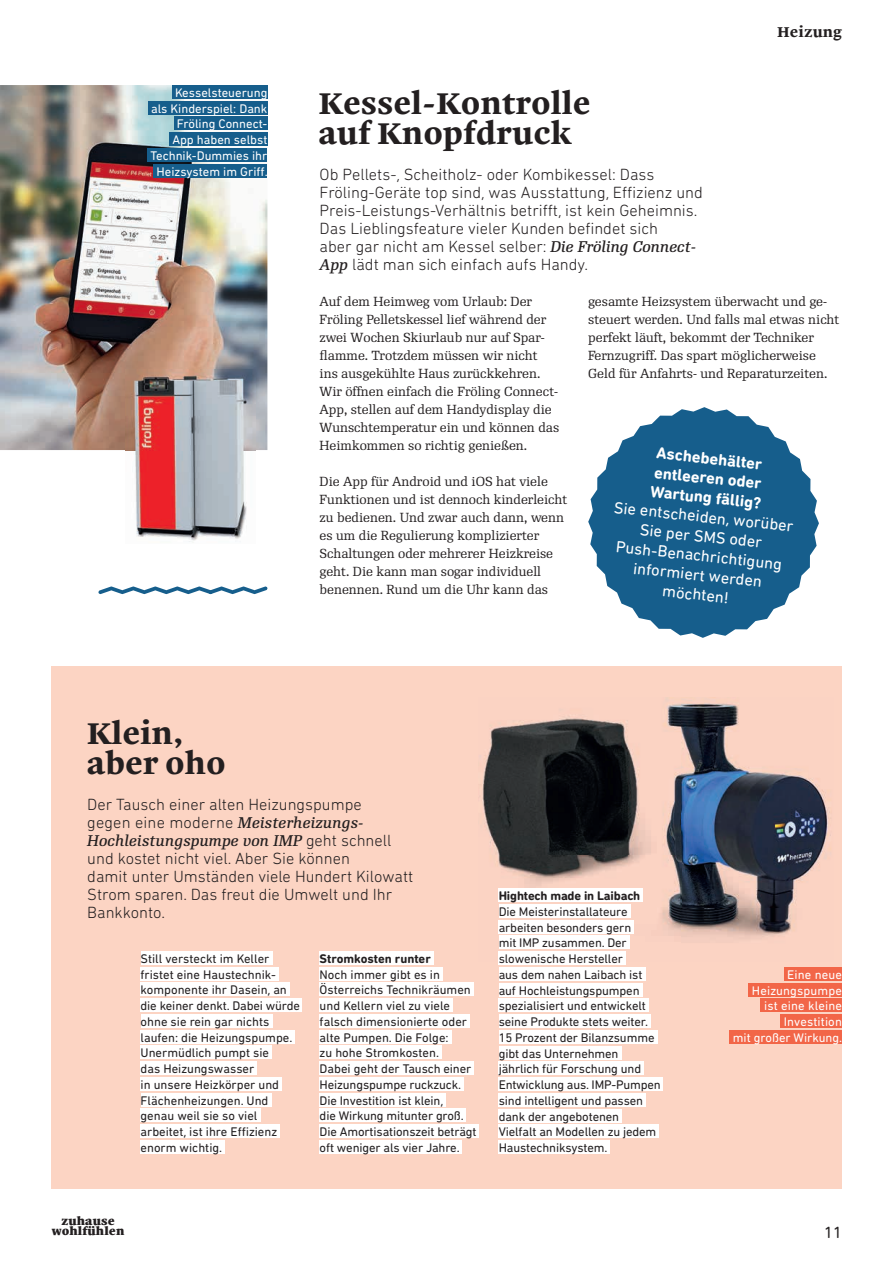
<style>
.page{position:relative;width:893px;height:1263px;background:#fff}
.page>*{position:absolute;margin:0;border:0;box-sizing:border-box;transform-origin:0 0}
.t1{font:700 30px/30px "Malabar LTW02";color:#231f20}
.t2{font:300 16.5px/18px "DIN Next Rounded LT Pro";color:#231f20}
.t3{font:16.5px/19.5px "DIN Next Rounded LT Pro";color:#fff;text-align:center}
.t4{font:700 16.5px/19.5px "DIN Next Rounded LT Pro";color:#fff}
.t5{font:16.5px "DIN Next Rounded LT Pro";color:#231f20}
.t6{font:italic 15px "Re Public Text";letter-spacing:.01em;color:#231f20}
.t7{font:700 14.25px "Malabar LTW02";letter-spacing:.01em;color:#231f20}
.t8{font:12.75px/15.8px "DIN Next Rounded LT Pro";letter-spacing:-.01em;color:#231f20}
.t9{font:12.75px/18px "Re Public";color:#231f20}
.t10{font:12.75px/15.8px "DIN Next Rounded LT Pro";color:#fff;text-align:right}
.t11{font:700 12.75px "DIN Next Rounded LT Pro";letter-spacing:-.01em;color:#231f20}
.t12{font:800 11.1px/10.2px "Malabar LTW02";letter-spacing:.01em;color:#231f20;text-align:center}
.s1{font-family:"Re Public Text";font-weight:400;font-style:italic;font-size:15px}
.s2{font-family:"DIN Next Rounded LT Pro";font-weight:300;font-style:normal;font-size:16.5px}
</style>
<div class="page">
<div style="left:51px;top:666px;width:791px;height:522px;background:#fcd4c3"></div>
<svg style="left:98px;top:586px;width:170px;height:8px"></svg>
<img style="left:0;top:85px;width:267px;height:365px">
<div style="left:172px;top:85px;width:95px;height:14px;background:#165e8c"></div>
<div style="left:148px;top:101px;width:119px;height:13px;background:#165e8c"></div>
<div style="left:174px;top:117px;width:93px;height:13px;background:#165e8c"></div>
<div style="left:169px;top:132px;width:98px;height:14px;background:#165e8c"></div>
<div style="left:148px;top:148px;width:119px;height:14px;background:#165e8c"></div>
<div style="left:154px;top:164px;width:113px;height:13px;background:#165e8c"></div>
<img style="left:126px;top:370px;width:130px;height:172px">
<svg style="left:588px;top:407px;width:231px;height:231px;fill:#165e8c"></svg>
<img style="left:480px;top:698px;width:351px;height:263px">
<div style="left:320px;top:951px;width:114px;height:14px;background:#fff"></div>
<div style="left:320px;top:967px;width:123px;height:13px;background:#fff"></div>
<div style="left:320px;top:982px;width:154px;height:14px;background:#fff"></div>
<div style="left:320px;top:998px;width:133px;height:14px;background:#fff"></div>
<div style="left:320px;top:1014px;width:150px;height:14px;background:#fff"></div>
<div style="left:320px;top:1030px;width:132px;height:13px;background:#fff"></div>
<div style="left:320px;top:1045px;width:122px;height:14px;background:#fff"></div>
<div style="left:320px;top:1061px;width:154px;height:14px;background:#fff"></div>
<div style="left:320px;top:1077px;width:144px;height:14px;background:#fff"></div>
<div style="left:320px;top:1093px;width:126px;height:13px;background:#fff"></div>
<div style="left:320px;top:1108px;width:146px;height:14px;background:#fff"></div>
<div style="left:320px;top:1124px;width:159px;height:14px;background:#fff"></div>
<div style="left:320px;top:1140px;width:142px;height:14px;background:#fff"></div>
<div style="left:141px;top:951px;width:131px;height:14px;background:#fff"></div>
<div style="left:141px;top:967px;width:138px;height:13px;background:#fff"></div>
<div style="left:141px;top:982px;width:149px;height:14px;background:#fff"></div>
<div style="left:141px;top:998px;width:161px;height:14px;background:#fff"></div>
<div style="left:141px;top:1014px;width:131px;height:14px;background:#fff"></div>
<div style="left:141px;top:1030px;width:154px;height:13px;background:#fff"></div>
<div style="left:141px;top:1045px;width:131px;height:14px;background:#fff"></div>
<div style="left:141px;top:1061px;width:116px;height:14px;background:#fff"></div>
<div style="left:141px;top:1077px;width:141px;height:14px;background:#fff"></div>
<div style="left:141px;top:1093px;width:131px;height:13px;background:#fff"></div>
<div style="left:141px;top:1108px;width:120px;height:14px;background:#fff"></div>
<div style="left:141px;top:1124px;width:139px;height:14px;background:#fff"></div>
<div style="left:141px;top:1140px;width:84px;height:14px;background:#fff"></div>
<div style="left:784px;top:967px;width:58px;height:14px;background:#f26648"></div>
<div style="left:749px;top:983px;width:93px;height:13px;background:#f26648"></div>
<div style="left:761px;top:998px;width:81px;height:14px;background:#f26648"></div>
<div style="left:780px;top:1014px;width:62px;height:14px;background:#f26648"></div>
<div style="left:730px;top:1030px;width:112px;height:14px;background:#f26648"></div>
<div style="left:499px;top:888px;width:144px;height:14px;background:#fff"></div>
<div style="left:499px;top:904px;width:131px;height:14px;background:#fff"></div>
<div style="left:499px;top:920px;width:135px;height:13px;background:#fff"></div>
<div style="left:499px;top:935px;width:131px;height:14px;background:#fff"></div>
<div style="left:499px;top:951px;width:127px;height:14px;background:#fff"></div>
<div style="left:499px;top:967px;width:146px;height:14px;background:#fff"></div>
<div style="left:499px;top:983px;width:143px;height:13px;background:#fff"></div>
<div style="left:499px;top:998px;width:150px;height:14px;background:#fff"></div>
<div style="left:499px;top:1014px;width:152px;height:14px;background:#fff"></div>
<div style="left:499px;top:1030px;width:158px;height:14px;background:#fff"></div>
<div style="left:499px;top:1046px;width:122px;height:13px;background:#fff"></div>
<div style="left:499px;top:1061px;width:145px;height:14px;background:#fff"></div>
<div style="left:499px;top:1077px;width:164px;height:14px;background:#fff"></div>
<div style="left:499px;top:1093px;width:147px;height:14px;background:#fff"></div>
<div style="left:499px;top:1109px;width:123px;height:13px;background:#fff"></div>
<div style="left:499px;top:1124px;width:160px;height:14px;background:#fff"></div>
<div style="left:499px;top:1140px;width:111px;height:14px;background:#fff"></div>
<p class="t10" style="left:150px;top:85px;width:119px">Kesselsteuerung<br>als Kinderspiel: Dank<br>Fröling Connect-<br>App haben selbst<br>Technik-Dummies ihr<br>Heizsystem im Griff.</p>
<h1 class="t1" style="left:87px;top:717px;width:140px">Klein, aber oho</h1>
<h1 class="t1" style="left:319px;top:87px;width:273px">Kessel-Kontrolle auf Knopfdruck</h1>
<p class="t2" style="left:320px;top:165px;width:385px">Ob Pellets-, Scheitholz- oder Kombikessel: Dass Fröling-Geräte top sind, was Ausstattung, Effizienz und Preis-Leistungs-Verhältnis betrifft, ist kein Geheimnis.<br>Das Lieblingsfeature vieler Kunden befindet sich<br>aber gar nicht am Kessel selber: <span class="s1">Die Fröling Connect-App</span> lädt man sich einfach aufs Handy.</p>
<p class="t7" style="left:777px;top:21px;width:66px">Heizung</p>
<p class="t9" style="left:320px;top:292px;width:241px">Auf dem Heimweg vom Urlaub: Der Fröling Pelletskessel lief während der zwei Wochen Skiurlaub nur auf Spar&shy;flamme. Trotzdem müssen wir nicht<br>ins ausgekühlte Haus zurückkehren.<br>Wir öffnen einfach die Fröling Connect-App, stellen auf dem Handydisplay die Wunsch temperatur ein und können das Heimkommen so richtig genießen.</p>
<p class="t9" style="left:320px;top:472px;width:249px">Die App für Android und iOS hat viele Funktionen und ist dennoch kinderleicht zu bedienen. Und zwar auch dann, wenn es um die Regulierung komplizierter Schaltungen oder mehrerer Heiz kreise geht. Die kann man sogar individuell benennen. Rund um die Uhr kann das</p>
<p class="t9" style="left:588px;top:292px;width:253px">gesamte Heizsystem überwacht und ge&shy;steuert werden. Und falls mal etwas nicht perfekt läuft, bekommt der Techniker Fernzugriff. Das spart möglicherweise Geld für Anfahrts- und Reparaturzeiten.</p>
<p class="t4" style="left:656px;top:443px;width:113px;rotate:6deg">Aschebehälter entleeren oder<br>Wartung fällig?</p>
<p class="t3" style="left:615px;top:497px;width:182px;rotate:6deg">Sie entscheiden, worüber<br>Sie per SMS oder<br>Push-Benachrichtigung informiert werden möchten!</p>
<p class="t2" style="left:87px;top:795px;width:278px">Der Tausch einer alten Heizungspumpe gegen eine moderne <span class="s1">Meisterheizungs-</span></p>
<p class="t6" style="left:87px;top:832px;width:306px">Hochleistungspumpe von IMP <span class="s2">geht schnell</span></p>
<p class="t2" style="left:87px;top:849px;width:327px">und kostet nicht viel. Aber Sie können<br>damit unter Umständen viele Hundert Kilowatt Strom sparen. Das freut die Umwelt und Ihr Bankkonto.</p>
<p class="t8" style="left:141px;top:951px;width:161px">Still versteckt im Keller fristet eine Haustechnik&shy;komponente ihr Dasein, an die keiner denkt. Dabei würde ohne sie rein gar nichts laufen: die Heizungspumpe.<br>Unermüdlich pumpt sie<br>das Heizungswasser<br>in unsere Heizkörper und<br>Flächenheizungen. Und genau weil sie so viel arbeitet, ist ihre Effizienz enorm wichtig.</p>
<p class="t11" style="left:320px;top:951px;width:113px">Stromkosten runter</p>
<p class="t8" style="left:320px;top:966px;width:158px">Noch immer gibt es in<br>Österreichs Technikräumen und Kellern viel zu viele falsch dimensionierte oder alte Pumpen. Die Folge:<br>zu hohe Stromkosten.<br>Dabei geht der Tausch einer<br>Heizungspumpe ruckzuck.<br>Die Investition ist klein,<br>die Wirkung mitunter groß.<br>Die Amortisationszeit beträgt oft weniger als vier Jahre.</p>
<p class="t11" style="left:499px;top:888px;width:143px">Hightech made in Laibach</p>
<p class="t8" style="left:499px;top:903px;width:163px">Die Meisterinstallateure arbeiten besonders gern<br>mit IMP zusammen. Der slowenische Hersteller<br>aus dem nahen Laibach ist auf Hochleistungspumpen spezialisiert und entwickelt seine Produkte stets weiter.<br>15 Prozent der Bilanzsumme gibt das Unternehmen jährlich für Forschung und<br>Entwicklung aus. IMP-Pumpen sind intelligent und passen dank der angebotenen<br>Vielfalt an Modellen zu jedem<br>Haustechniksystem.</p>
<p class="t12" style="left:52px;top:1215px;width:74px">zuhause wohlfühlen</p>
<p class="t10" style="left:733px;top:967px;width:111px">Eine neue<br>Heizungspumpe<br>ist eine kleine<br>Investition<br>mit großer Wirkung.</p>
<p class="t5" style="left:824px;top:1223px;width:19px">11</p>
</div>
